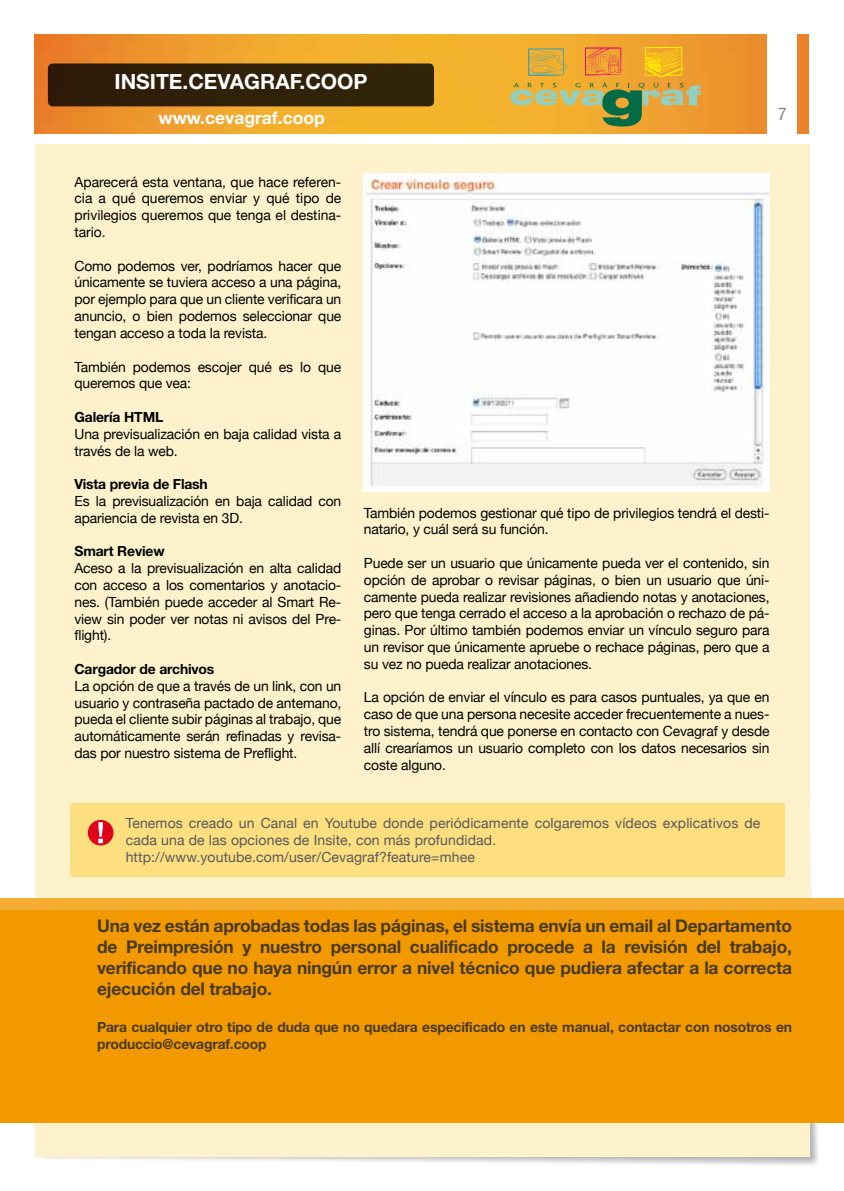
<style>
.page{position:relative;width:844px;height:1191px;background:#fff}
.page>*{position:absolute;margin:0;border:0;box-sizing:border-box;transform-origin:0 0}
.t1{font:700 21px "Helvetica Neue";color:#fff}
.t2{font:700 17.5px/21px "Helvetica Neue";letter-spacing:-.01em;color:#473a25;text-align:justify}
.t3{font:700 17.5px "Helvetica Neue";color:#fff}
.t4{font:condensed 17.5px "Helvetica Neue";color:#87888a}
.t5{font:14px/16.8px "Helvetica Neue";letter-spacing:-.01em;color:#000;text-align:justify}
.t6{font:14px/16.8px "Helvetica Neue";letter-spacing:.01em;color:#58585a}
.t7{font:700 14px/16.8px "Helvetica Neue";letter-spacing:-.01em;color:#473a25}
.t8{font:700 14px "Helvetica Neue";letter-spacing:-.01em;color:#000}
</style>
<div class="page">
<img style="left:26px;top:786px;width:803px;height:379px">
<img style="left:35px;top:35px;width:773px;height:99px">
<div style="left:35px;top:144px;width:774px;height:1012px;background:#fef2cc"></div>
<div style="left:766px;top:16px;width:30px;height:126px;background:#fff"></div>
<svg style="left:510px;top:47px;width:190px;height:80px;background:#d2a640"></svg>
<div style="left:48px;top:63px;width:386px;height:43px;background:#302209;border-radius:5px"></div>
<div style="left:0;top:902px;width:843px;height:220px;background:#f39900"></div>
<div style="left:0;top:898px;width:843px;height:11px;background:#f6ad33"></div>
<div style="left:70px;top:803px;width:714px;height:74px;background:#fddf80"></div>
<div style="left:88px;top:820px;width:25px;height:25px;background:#e2001a;border-radius:50%"></div>
<svg style="left:98px;top:822px;width:5px;height:21px"></svg>
<img style="left:364px;top:173px;width:405px;height:319px">
<h1 class="t1" style="left:114px;top:68px;width:254px">INSITE.CEVAGRAF.COOP</h1>
<p class="t3" style="left:158px;top:107px;width:168px">www.cevagraf.coop</p>
<p class="t4" style="left:777px;top:104px;width:10px">7</p>
<p class="t5" style="left:74px;top:173px;width:268px">Aparecerá esta ventana, que hace referen&shy;cia a qué queremos enviar y qué tipo de privilegios queremos que tenga el destina&shy;tario.</p>
<p class="t5" style="left:74px;top:257px;width:268px">Como podemos ver, podríamos hacer que únicamente se tuviera acceso a una página, por ejemplo para que un cliente verificara un anuncio, o bien podemos seleccionar que tengan acceso a toda la revista.</p>
<p class="t5" style="left:74px;top:358px;width:268px">También podemos escojer qué es lo que queremos que vea:</p>
<p class="t8" style="left:74px;top:408px;width:90px">Galería HTML</p>
<p class="t5" style="left:74px;top:425px;width:268px">Una previsualización en baja calidad vista a través de la web.</p>
<p class="t8" style="left:74px;top:475px;width:135px">Vista previa de Flash</p>
<p class="t5" style="left:74px;top:492px;width:268px">Es la previsualización en baja calidad con apariencia de revista en 3D.</p>
<p class="t8" style="left:74px;top:543px;width:92px">Smart Review</p>
<p class="t5" style="left:74px;top:559px;width:268px">Aceso a la previsualización en alta calidad con acceso a los comentarios y anotacio&shy;nes. (También puede acceder al Smart Re&shy;view sin poder ver notas ni avisos del Pre&shy;flight).</p>
<p class="t8" style="left:74px;top:660px;width:141px">Cargador de archivos</p>
<p class="t5" style="left:74px;top:677px;width:268px">La opción de que a través de un link, con un usuario y contraseña pactado de antemano, pueda el cliente subir páginas al trabajo, que automáticamente serán refinadas y revisa&shy;das por nuestro sistema de Preflight.</p>
<p class="t5" style="left:364px;top:504px;width:407px">También podemos gestionar qué tipo de privilegios tendrá el desti&shy;natario, y cuál será su función.</p>
<p class="t5" style="left:364px;top:554px;width:407px">Puede ser un usuario que únicamente pueda ver el contenido, sin opción de aprobar o revisar páginas, o bien un usuario que úni&shy;camente pueda realizar revisiones añadiendo notas y anotaciones, pero que tenga cerrado el acceso a la aprobación o rechazo de pá&shy;ginas. Por último también podemos enviar un vínculo seguro para un revisor que únicamente apruebe o rechace páginas, pero que a su vez no pueda realizar anotaciones.</p>
<p class="t5" style="left:364px;top:689px;width:407px">La opción de enviar el vínculo es para casos puntuales, ya que en caso de que una persona necesite acceder frecuentemente a nues&shy;tro sistema, tendrá que ponerse en contacto con Cevagraf y desde allí crearíamos un usuario completo con los datos necesarios sin coste alguno.</p>
<p class="t6" style="left:126px;top:814px;width:636px">Tenemos creado un Canal en Youtube donde periódicamente colgaremos vídeos explicativos de cada una de las opciones de Insite, con más profundidad. http://www.youtube.com/user/Cevagraf?feature=mhee</p>
<p class="t2" style="left:97px;top:914px;width:696px">Una vez están aprobadas todas las páginas, el sistema envía un email al Departamento de Preimpresión y nuestro personal cualificado procede a la revisión del trabajo, verificando que no haya ningún error a nivel técnico que pudiera afectar a la correcta ejecución del trabajo.</p>
<p class="t7" style="left:97px;top:1018px;width:696px">Para cualquier otro tipo de duda que no quedara especificado en este manual, contactar con nosotros en produccio@cevagraf.coop</p>
</div>
